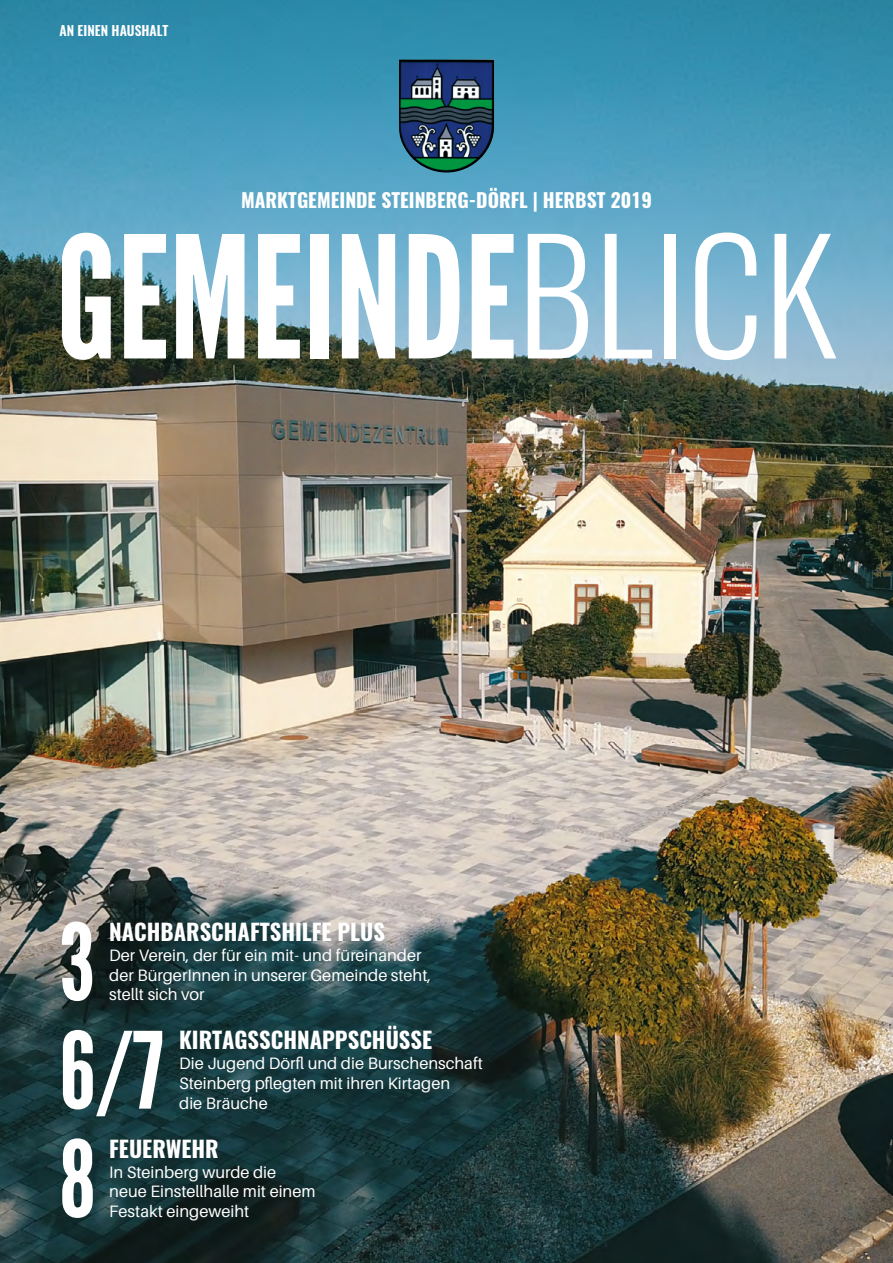
<style>
.page{position:relative;width:893px;height:1263px;background:#fff}
.page>*{position:absolute;margin:0;border:0;box-sizing:border-box;transform-origin:0 0}
.t1{font:169.35px "League Gothic";color:#fff}
.t2{font:105.9px "League Gothic";color:#fff}
.t3{font:700 22.5px "Oswald";color:#fff}
.t4{font:700 19.5px "Oswald";color:#fff}
.t5{font:16.5px/19.8px "Aileron";color:#fff}
.t6{font:600 13.5px "Oswald";color:#fff}
.s1{font-family:"Oswald";font-weight:300;font-size:153.9px}
</style>
<div class="page">
<img style="left:0;top:0;width:893px;height:1263px">
<img style="left:399px;top:60px;width:95px;height:112px">
<p class="t6" style="left:60px;top:21px;width:110px">AN EINEN HAUSHALT</p>
<p class="t4" style="left:241px;top:187px;width:412px">MARKTGEMEINDE STEINBERG-DÖRFL | HERBST 2019</p>
<h1 class="t1" style="left:56px;top:197px;width:782px">GEMEINDE<span class="s1">BLICK</span></h1>
<h2 class="t2" style="left:60px;top:899px;width:37px">3</h2>
<h3 class="t3" style="left:109px;top:916px;width:277px">NACHBARSCHAFTSHILFE PLUS</h3>
<p class="t5" style="left:109px;top:945px;width:323px">Der Verein, der für ein mit- und füreinander der BürgerInnen in unserer Gemeinde steht, stellt sich vor</p>
<h2 class="t2" style="left:60px;top:1008px;width:105px">6/7</h2>
<h3 class="t3" style="left:179px;top:1024px;width:254px">KIRTAGSSCHNAPPSCHÜSSE</h3>
<p class="t5" style="left:179px;top:1054px;width:305px">Die Jugend Dörfl und die Burschenschaft<br>Steinberg pflegten mit ihren Kirtagen<br>die Bräuche</p>
<h2 class="t2" style="left:60px;top:1116px;width:38px">8</h2>
<h3 class="t3" style="left:109px;top:1133px;width:111px">FEUERWEHR</h3>
<p class="t5" style="left:109px;top:1162px;width:208px">In Steinberg wurde die neue Einstellhalle mit einem<br>Festakt eingeweiht</p>
</div>
